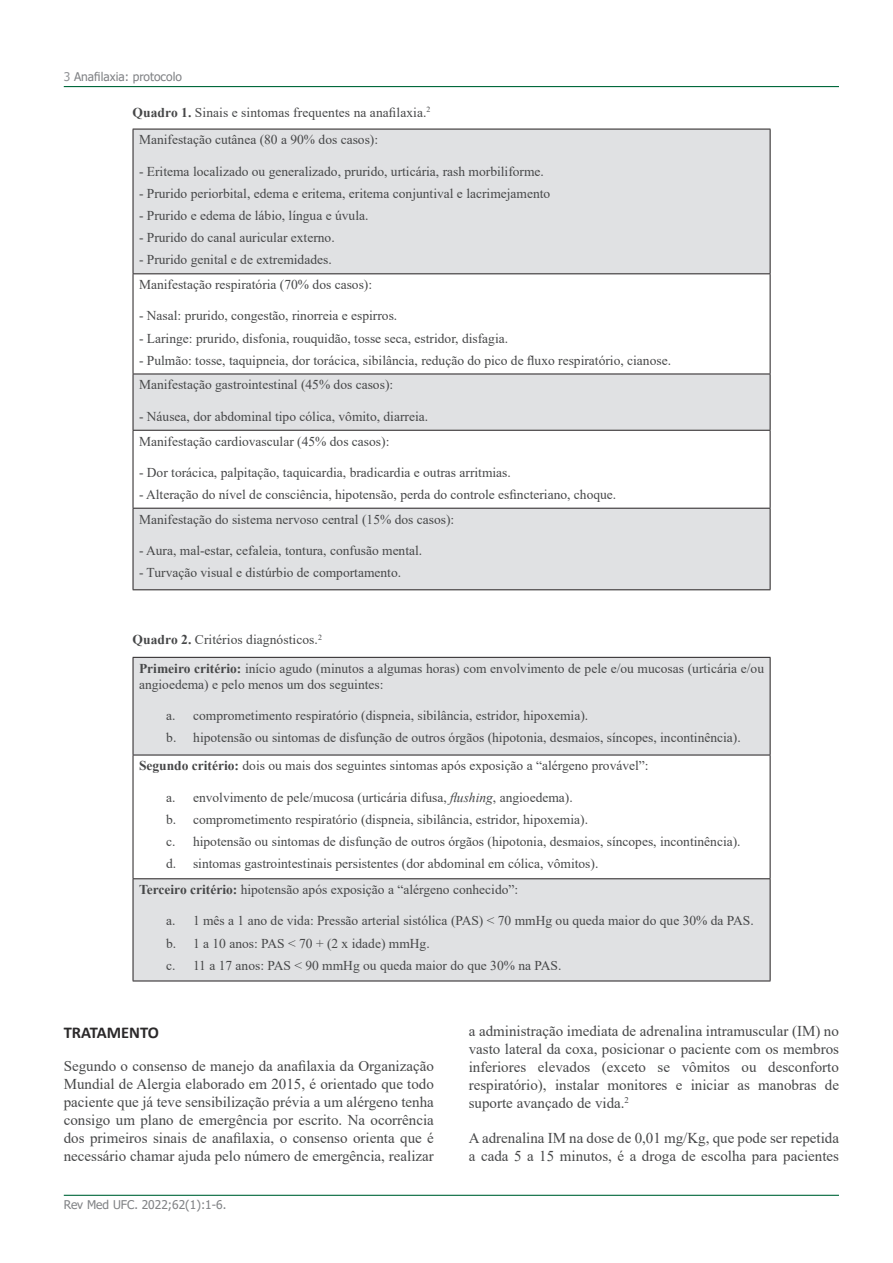
<style>
.page{position:relative;width:893px;height:1263px;background:#fff}
.page>*{position:absolute;margin:0;border:0;box-sizing:border-box;transform-origin:0 0}
.t1{font:700 16.5px "Calibri";color:#2b292a}
.t2{font:15px/18px "Times New Roman";color:#464748;text-align:justify}
.t3{font:13.5px/22.2px "Times New Roman";color:#464748}
.t4{font:12px "Tahoma";color:#808285}
.s1{color:#939598}
.s2{font-weight:700}
.s3{font-style:italic}
</style>
<div class="page">
<hr style="left:64px;top:86px;width:775px;height:1px;background:#00683b">
<hr style="left:64px;top:1195px;width:775px;height:1px;background:#00683b">
<svg style="left:134px;top:130px;width:636px;height:459px;fill:#e0e1e3"></svg>
<hr style="left:133px;top:129px;width:637px;height:1px;background:#231f20">
<hr style="left:133px;top:129px;width:1px;height:144px;background:#231f20">
<hr style="left:770px;top:129px;width:1px;height:144px;background:#231f20">
<hr style="left:133px;top:273px;width:637px;height:1px;background:#231f20">
<hr style="left:133px;top:274px;width:1px;height:100px;background:#231f20">
<hr style="left:770px;top:274px;width:1px;height:100px;background:#231f20">
<hr style="left:133px;top:374px;width:637px;height:1px;background:#231f20">
<hr style="left:133px;top:374px;width:1px;height:56px;background:#231f20">
<hr style="left:770px;top:374px;width:1px;height:56px;background:#231f20">
<hr style="left:133px;top:430px;width:637px;height:1px;background:#231f20">
<hr style="left:133px;top:431px;width:1px;height:77px;background:#231f20">
<hr style="left:770px;top:431px;width:1px;height:77px;background:#231f20">
<hr style="left:133px;top:508px;width:637px;height:1px;background:#231f20">
<hr style="left:133px;top:509px;width:1px;height:80px;background:#231f20">
<hr style="left:770px;top:509px;width:1px;height:80px;background:#231f20">
<hr style="left:133px;top:589px;width:637px;height:1px;background:#231f20">
<svg style="left:134px;top:658px;width:636px;height:323px;fill:#e0e1e3"></svg>
<hr style="left:133px;top:657px;width:637px;height:1px;background:#231f20">
<hr style="left:133px;top:658px;width:1px;height:97px;background:#231f20">
<hr style="left:770px;top:658px;width:1px;height:97px;background:#231f20">
<hr style="left:133px;top:755px;width:637px;height:1px;background:#231f20">
<hr style="left:133px;top:755px;width:1px;height:123px;background:#231f20">
<hr style="left:770px;top:755px;width:1px;height:123px;background:#231f20">
<hr style="left:133px;top:878px;width:637px;height:1px;background:#231f20">
<hr style="left:133px;top:879px;width:1px;height:102px;background:#231f20">
<hr style="left:770px;top:879px;width:1px;height:102px;background:#231f20">
<hr style="left:133px;top:981px;width:637px;height:1px;background:#231f20">
<p class="t4" style="left:64px;top:69px;width:120px"><span class="s1">3</span> Anafilaxia: protocolo</p>
<p class="t3" style="left:133px;top:101px;width:299px"><span class="s2">Quadro 1.</span> Sinais e sintomas frequentes na anafilaxia.<sup>2</sup></p>
<p class="t3" style="left:139px;top:128px;width:241px">Manifestação cutânea (80 a 90% dos casos):</p>
<p class="t3" style="left:139px;top:160px;width:406px">- Eritema localizado ou generalizado, prurido, urticária, rash morbiliforme.</p>
<p class="t3" style="left:139px;top:182px;width:413px">- Prurido periorbital, edema e eritema, eritema conjuntival e lacrimejamento</p>
<p class="t3" style="left:139px;top:204px;width:231px">- Prurido e edema de lábio, língua e úvula.</p>
<p class="t3" style="left:139px;top:226px;width:197px">- Prurido do canal auricular externo.</p>
<p class="t3" style="left:139px;top:247px;width:235px;line-height:24.8px">- Prurido genital e de extremidades.<br>Manifestação respiratória (70% dos casos):</p>
<p class="t3" style="left:139px;top:304px;width:260px">- Nasal: prurido, congestão, rinorreia e espirros.</p>
<p class="t3" style="left:139px;top:327px;width:371px">- Laringe: prurido, disfonia, rouquidão, tosse seca, estridor, disfagia.</p>
<p class="t3" style="left:139px;top:348px;width:534px;line-height:24.6px">- Pulmão: tosse, taquipneia, dor torácica, sibilância, redução do pico de fluxo respiratório, cianose.<br>Manifestação gastrointestinal (45% dos casos):</p>
<p class="t3" style="left:139px;top:403px;width:291px;line-height:25px">- Náusea, dor abdominal tipo cólica, vômito, diarreia.<br>Manifestação cardiovascular (45% dos casos):</p>
<p class="t3" style="left:139px;top:461px;width:373px">- Dor torácica, palpitação, taquicardia, bradicardia e outras arritmias.</p>
<p class="t3" style="left:139px;top:482px;width:479px;line-height:24.6px">- Alteração do nível de consciência, hipotensão, perda do controle esfincteriano, choque.<br>Manifestação do sistema nervoso central (15% dos casos):</p>
<p class="t3" style="left:139px;top:539px;width:285px">- Aura, mal-estar, cefaleia, tontura, confusão mental.</p>
<p class="t3" style="left:139px;top:561px;width:264px">- Turvação visual e distúrbio de comportamento.</p>
<p class="t3" style="left:133px;top:628px;width:191px"><span class="s2">Quadro 2.</span> Critérios diagnósticos.<sup>2</sup></p>
<p class="t3" style="left:139px;top:660px;width:627px;line-height:16.2px"><span class="s2">Primeiro critério:</span> início agudo (minutos a algumas horas) com envolvimento de pele e/ou mucosas (urticária e/ou angioedema) e pelo menos um dos seguintes:</p>
<p class="t3" style="left:166px;top:704px;width:576px">a. comprometimento respiratório (dispneia, sibilância, estridor, hipoxemia).<br>b. hipotensão ou sintomas de disfunção de outros órgãos (hipotonia, desmaios, síncopes, incontinência).</p>
<p class="t3" style="left:139px;top:754px;width:511px"><span class="s2">Segundo critério:</span> dois ou mais dos seguintes sintomas após exposição a “alérgeno provável”:</p>
<p class="t3" style="left:166px;top:785px;width:576px">a. envolvimento de pele/mucosa (urticária difusa, <span class="s3">flushing</span>, angioedema).<br>b. comprometimento respiratório (dispneia, sibilância, estridor, hipoxemia).<br>c. hipotensão ou sintomas de disfunção de outros órgãos (hipotonia, desmaios, síncopes, incontinência). d. sintomas gastrointestinais persistentes (dor abdominal em cólica, vômitos).</p>
<p class="t3" style="left:139px;top:878px;width:381px"><span class="s2">Terceiro critério:</span> hipotensão após exposição a “alérgeno conhecido”:</p>
<p class="t3" style="left:166px;top:909px;width:589px">a. 1 mês a 1 ano de vida: Pressão arterial sistólica (PAS) &lt; 70 mmHg ou queda maior do que 30% da PAS. b. 1 a 10 anos: PAS &lt; 70 + (2 x idade) mmHg.<br>c. 11 a 17 anos: PAS &lt; 90 mmHg ou queda maior do que 30% na PAS.</p>
<p class="t1" style="left:64px;top:1021px;width:97px">TRATAMENTO</p>
<p class="t2" style="left:64px;top:1056px;width:372px">Segundo o consenso de manejo da anafilaxia da Organização Mundial de Alergia elaborado em 2015, é orientado que todo paciente que já teve sensibilização prévia a um alérgeno tenha consigo um plano de emergência por escrito. Na ocorrência dos primeiros sinais de anafilaxia, o consenso orienta que é necessário chamar ajuda pelo número de emergência, realizar</p>
<p class="t4" style="left:64px;top:1197px;width:164px">Rev Med UFC. 2022;62(1):1-6.</p>
<p class="t2" style="left:469px;top:1022px;width:372px">a administração imediata de adrenalina intramuscular (IM) no vasto lateral da coxa, posicionar o paciente com os membros inferiores elevados (exceto se vômitos ou desconforto respiratório), instalar monitores e iniciar as manobras de suporte avançado de vida.<sup>2</sup></p>
<p class="t2" style="left:469px;top:1128px;width:372px">A adrenalina IM na dose de 0,01 mg/Kg, que pode ser repetida a cada 5 a 15 minutos, é a droga de escolha para pacientes</p>
</div>
